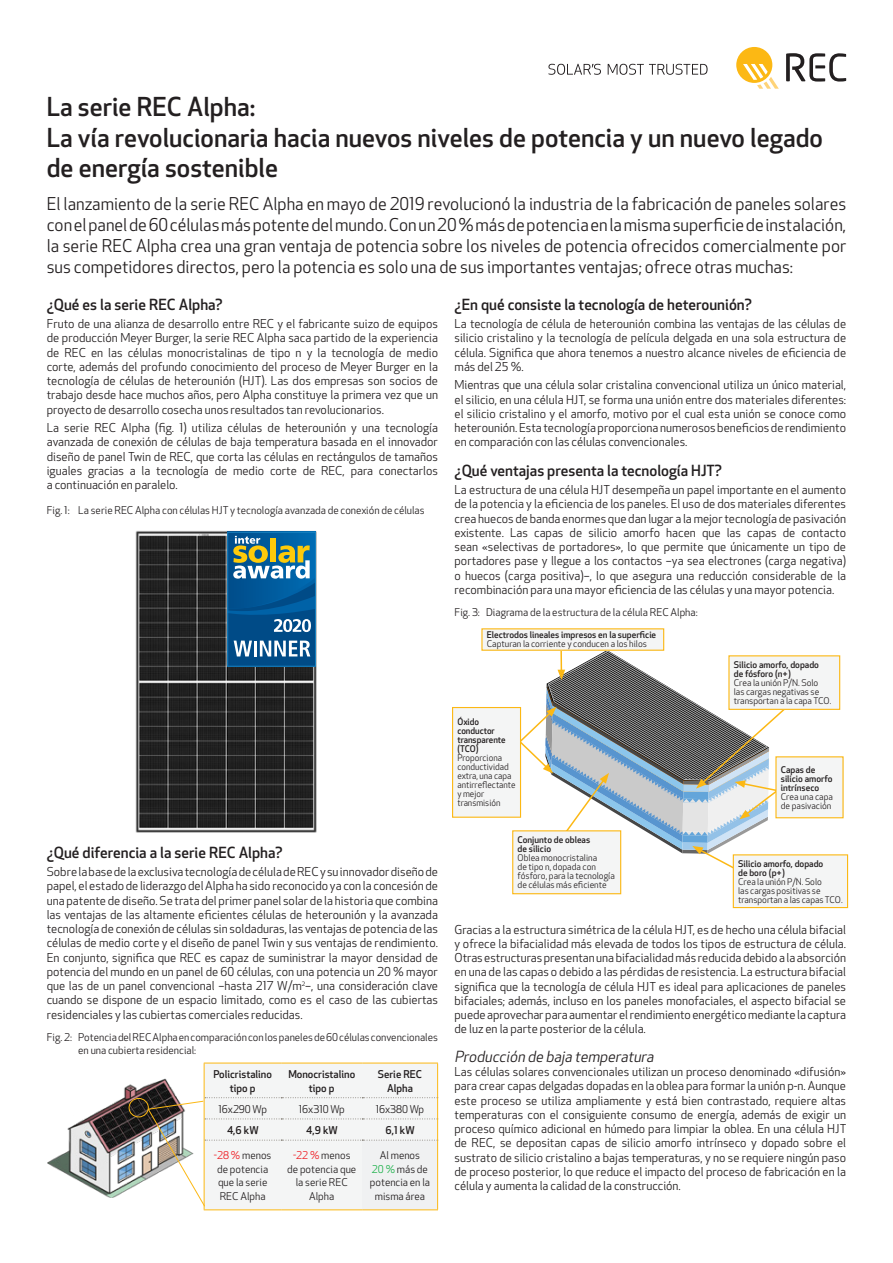
<style>
.page{position:relative;width:893px;height:1263px;background:#fff}
.page>*{position:absolute;margin:0;border:0;box-sizing:border-box;transform-origin:0 0}
.t1{font:500 25.5px/30.6px "Apex New";color:#231f20}
.Introduction_Text{font:17.25px/21px "Apex New";color:#231f20;text-align:justify}
.Subtitle{font:500 15px "Apex New";color:#231f20}
.Subtitle-2{font:italic 15px "Apex New";color:#231f20}
.Body_Text{font:12px/14.2px "Apex New";color:#231f20;text-align:justify}
.Caption_Text{font:10.5px/13.5px "Apex New";color:#231f20}
.Introduction_Text-2{font:10.5px/13.5px "Apex New";color:#231f20;text-align:center}
.Introduction_Text-3{font:500 10.5px/13.5px "Apex New";color:#231f20;text-align:center}
.Caption_Text-2{font:9px/9px "Apex New";color:#231f20}
.Caption_Text-3{font:500 9px/9px "Apex New";color:#231f20}
.s1{color:#ee1d23}
.s2{color:#1eb14b}
</style>
<div class="page">
<svg style="left:736px;top:47px;width:43px;height:42px"></svg>
<svg style="left:786px;top:53px;width:60px;height:29px"></svg>
<svg style="left:548px;top:64px;width:53px;height:11px"></svg>
<svg style="left:608px;top:64px;width:100px;height:11px"></svg>
<svg style="left:521px;top:650px;width:275px;height:229px"></svg>
<div style="left:482px;top:629px;width:182px;height:21px;background:#f4f5f5"></div>
<div style="left:481px;top:628px;width:183px;height:23px;border:1px solid #fcb814"></div>
<div style="left:453px;top:707px;width:67px;height:110px;background:#f4f5f5"></div>
<div style="left:452px;top:707px;width:69px;height:111px;border:1px solid #fcb814"></div>
<div style="left:513px;top:831px;width:108px;height:63px;background:#f4f5f5"></div>
<div style="left:512px;top:830px;width:109px;height:64px;border:1px solid #fcb814"></div>
<div style="left:729px;top:656px;width:111px;height:53px;background:#f4f5f5"></div>
<div style="left:728px;top:655px;width:112px;height:55px;border:1px solid #fcb814"></div>
<div style="left:733px;top:855px;width:114px;height:52px;background:#f4f5f5"></div>
<div style="left:733px;top:854px;width:115px;height:54px;border:1px solid #fcb814"></div>
<div style="left:776px;top:757px;width:67px;height:61px;background:#f4f5f5"></div>
<img style="left:135px;top:530px;width:182px;height:303px">
<img style="left:47px;top:1084px;width:100px;height:114px">
<svg style="left:147px;top:1063px;width:291px;height:147px"></svg>
<div style="left:129px;top:1098px;width:20px;height:19px;border:1px solid #fcb814;border-radius:50%"></div>
<svg style="left:227px;top:532px;width:89px;height:135px;background:#347399"></svg>
<p class="t1" style="left:47px;top:91px;width:210px">La serie REC Alpha:</p>
<p class="t1" style="left:47px;top:122px;width:778px">La vía revolucionaria hacia nuevos niveles de potencia y un nuevo legado de energía sostenible</p>
<p class="Introduction_Text" style="left:47px;top:194px;width:801px">El lanzamiento de la serie REC Alpha en mayo de 2019 revolucionó la industria de la fabricación de paneles solares con el panel de 60 células más potente del mundo. Con un 20 % más de potencia en la misma superficie de instalación, la serie REC Alpha crea una gran ventaja de potencia sobre los niveles de potencia ofrecidos comercialmente por sus competidores directos, pero la potencia es solo una de sus importantes ventajas; ofrece otras muchas:</p>
<p class="Subtitle" style="left:47px;top:294px;width:177px">¿Qué es la serie REC Alpha?</p>
<p class="Body_Text" style="left:47px;top:317px;width:393px">Fruto de una alianza de desarrollo entre REC y el fabricante suizo de equipos de producción Meyer Burger, la serie REC Alpha saca partido de la experiencia de REC en las células monocristalinas de tipo n y la tecnología de medio corte, además del profundo conocimiento del proceso de Meyer Burger en la tecnología de células de heterounión (HJT). Las dos empresas son socios de trabajo desde hace muchos años, pero Alpha constituye la primera vez que un proyecto de desarrollo cosecha unos resultados tan revolucionarios.</p>
<p class="Body_Text" style="left:47px;top:421px;width:393px">La serie REC Alpha (fig. 1) utiliza células de heterounión y una tecnología avanzada de conexión de células de baja temperatura basada en el innovador diseño de panel Twin de REC, que corta las células en rectángulos de tamaños iguales gracias a la tecnología de medio corte de REC, para conectarlos a continuación en paralelo.</p>
<p class="Caption_Text" style="left:47px;top:503px;width:379px">Fig. 1: La serie REC Alpha con células HJT y tecnología avanzada de conexión de células</p>
<p class="Subtitle" style="left:47px;top:842px;width:237px">¿Qué diferencia a la serie REC Alpha?</p>
<p class="Body_Text" style="left:47px;top:865px;width:393px">Sobre la base de la exclusiva tecnología de célula de REC y su innovador diseño de papel, el estado de liderazgo del Alpha ha sido reconocido ya con la concesión de una patente de diseño. Se trata del primer panel solar de la historia que combina las ventajas de las altamente eficientes células de heterounión y la avanzada tecnología de conexión de células sin soldaduras, las ventajas de potencia de las células de medio corte y el diseño de panel Twin y sus ventajas de rendimiento.<br>En conjunto, significa que REC es capaz de suministrar la mayor densidad de potencia del mundo en un panel de 60 células, con una potencia un 20 % mayor que las de un panel convencional –hasta 217 W/m<sup>2</sup>–, una consideración clave cuando se dispone de un espacio limitado, como es el caso de las cubiertas residenciales y las cubiertas comerciales reducidas.</p>
<p class="Caption_Text" style="left:78px;top:1030px;width:361px;text-indent:-31px">Fig. 2: Potencia del REC Alpha en comparación con los paneles de 60 células convencionales en una cubierta residencial:</p>
<p class="Introduction_Text-3" style="left:213px;top:1067px;width:60px">Policristalino tipo p</p>
<p class="Introduction_Text-3" style="left:288px;top:1067px;width:68px">Monocristalino tipo p</p>
<p class="Introduction_Text-3" style="left:378px;top:1067px;width:46px">Serie REC<br>Alpha</p>
<p class="Introduction_Text-2" style="left:218px;top:1102px;width:50px">16x290 Wp</p>
<p class="Introduction_Text-2" style="left:299px;top:1102px;width:48px">16x310 Wp</p>
<p class="Introduction_Text-2" style="left:376px;top:1102px;width:50px">16x380 Wp</p>
<p class="Introduction_Text-3" style="left:227px;top:1123px;width:33px">4,6 kW</p>
<p class="Introduction_Text-3" style="left:306px;top:1123px;width:33px">4,9 kW</p>
<p class="Introduction_Text-3" style="left:386px;top:1123px;width:31px">6,1 kW</p>
<p class="Introduction_Text-2" style="left:214px;top:1149px;width:59px"><span class="s1">-28 %</span> menos de potencia que la serie<br>REC Alpha</p>
<p class="Introduction_Text-2" style="left:287px;top:1149px;width:71px"><span class="s1">-22 %</span> menos de potencia que la serie REC<br>Alpha</p>
<p class="Introduction_Text-2" style="left:370px;top:1149px;width:62px">Al menos<br><span class="s2">20 %</span> más de potencia en la misma área</p>
<p class="Subtitle" style="left:455px;top:294px;width:299px">¿En qué consiste la tecnología de heterounión?</p>
<p class="Body_Text" style="left:455px;top:317px;width:393px">La tecnología de célula de heterounión combina las ventajas de las células de silicio cristalino y la tecnología de película delgada en una sola estructura de célula. Significa que ahora tenemos a nuestro alcance niveles de eficiencia de más del 25 %.</p>
<p class="Body_Text" style="left:455px;top:378px;width:393px">Mientras que una célula solar cristalina convencional utiliza un único material, el silicio, en una célula HJT, se forma una unión entre dos materiales diferentes: el silicio cristalino y el amorfo, motivo por el cual esta unión se conoce como heterounión. Esta tecnología proporciona numerosos beneficios de rendimiento en comparación con las células convencionales.</p>
<p class="Subtitle" style="left:455px;top:460px;width:269px">¿Qué ventajas presenta la tecnología HJT?</p>
<p class="Body_Text" style="left:455px;top:483px;width:393px">La estructura de una célula HJT desempeña un papel importante en el aumento de la potencia y la eficiencia de los paneles. El uso de dos materiales diferentes crea huecos de banda enormes que dan lugar a la mejor tecnología de pasivación existente. Las capas de silicio amorfo hacen que las capas de contacto sean «selectivas de portadores», lo que permite que únicamente un tipo de portadores pase y llegue a los contactos –ya sea electrones (carga negativa) o huecos (carga positiva)–, lo que asegura una reducción considerable de la recombinación para una mayor eficiencia de las células y una mayor potencia.</p>
<p class="Caption_Text" style="left:455px;top:605px;width:245px">Fig. 3: Diagrama de la estructura de la célula REC Alpha:</p>
<p class="Caption_Text-3" style="left:487px;top:630px;width:171px">Electrodos lineales impresos en la superficie</p>
<p class="Caption_Text-2" style="left:487px;top:640px;width:162px">Capturan la corriente y conducen a los hilos</p>
<p class="Caption_Text-3" style="left:457px;top:717px;width:50px">Óxido conductor transparente (TCO)</p>
<p class="Caption_Text-2" style="left:457px;top:753px;width:60px">Proporciona conductividad extra, una capa antirreflectante y mejor transmisión</p>
<p class="Caption_Text-3" style="left:518px;top:835px;width:74px">Conjunto de obleas de silicio</p>
<p class="Caption_Text-2" style="left:518px;top:853px;width:99px">Oblea monocristalina<br>de tipo n, dopada con fósforo, para la tecnología de células más eficiente</p>
<p class="Caption_Text-3" style="left:734px;top:660px;width:87px">Silicio amorfo, dopado de fósforo (n+)</p>
<p class="Caption_Text-2" style="left:734px;top:678px;width:99px">Crea la unión P/N. Solo<br>las cargas negativas se transportan a la capa TCO.</p>
<p class="Caption_Text-3" style="left:781px;top:765px;width:53px">Capas de silicio amorfo intrínseco</p>
<p class="Caption_Text-2" style="left:781px;top:792px;width:54px">Crea una capa de pasivación</p>
<p class="Caption_Text-3" style="left:738px;top:859px;width:87px">Silicio amorfo, dopado de boro (p+)</p>
<p class="Caption_Text-2" style="left:738px;top:877px;width:106px">Crea la unión P/N. Solo<br>las cargas positivas se transportan a las capas TCO.</p>
<p class="Body_Text" style="left:455px;top:922px;width:393px">Gracias a la estructura simétrica de la célula HJT, es de hecho una célula bifacial y ofrece la bifacialidad más elevada de todos los tipos de estructura de célula.<br>Otras estructuras presentan una bifacialidad más reducida debido a la absorción en una de las capas o debido a las pérdidas de resistencia. La estructura bifacial significa que la tecnología de célula HJT es ideal para aplicaciones de paneles bifaciales; además, incluso en los paneles monofaciales, el aspecto bifacial se puede aprovechar para aumentar el rendimiento energético mediante la captura de luz en la parte posterior de la célula.</p>
<p class="Subtitle-2" style="left:455px;top:1047px;width:204px">Producción de baja temperatura</p>
<p class="Body_Text" style="left:455px;top:1065px;width:393px">Las células solares convencionales utilizan un proceso denominado «difusión» para crear capas delgadas dopadas en la oblea para formar la unión p-n. Aunque este proceso se utiliza ampliamente y está bien contrastado, requiere altas temperaturas con el consiguiente consumo de energía, además de exigir un proceso químico adicional en húmedo para limpiar la oblea. En una célula HJT de REC, se depositan capas de silicio amorfo intrínseco y dopado sobre el sustrato de silicio cristalino a bajas temperaturas, y no se requiere ningún paso de proceso posterior, lo que reduce el impacto del proceso de fabricación en la célula y aumenta la calidad de la construcción.</p>
</div>
